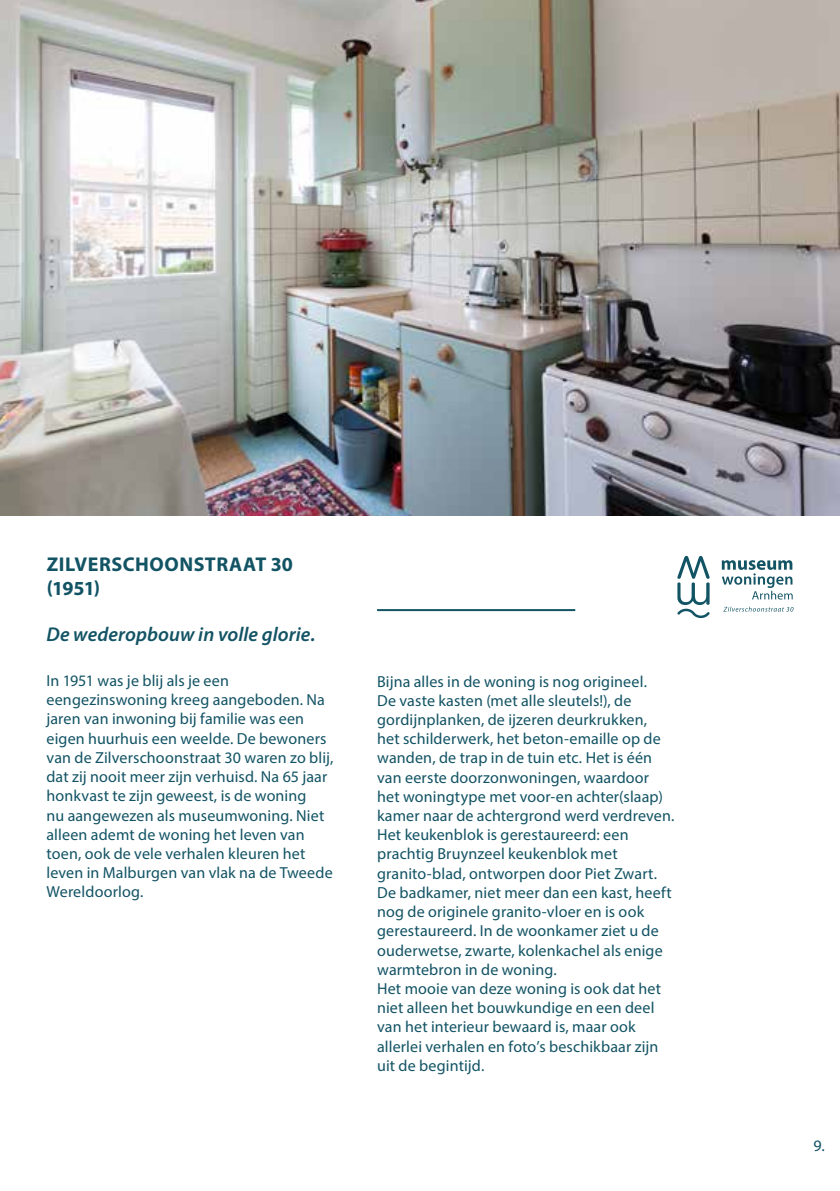
<style>
.page{position:relative;width:840px;height:1191px;background:#fff}
.page>*{position:absolute;margin:0;border:0;box-sizing:border-box;transform-origin:0 0}
.t1{font:italic 600 20px "Myriad Pro";letter-spacing:.005em;color:#125364}
.t2{font:700 20px "Myriad Pro";letter-spacing:-.005em;color:#125364}
.t3{font:16px/19.2px "Myriad Pro";letter-spacing:.01em;color:#125364}
</style>
<div class="page">
<img style="left:0;top:0;width:839px;height:516px">
<svg style="left:723px;top:606px;width:70px;height:5px"></svg>
<svg style="left:721px;top:560px;width:71px;height:39px"></svg>
<svg style="left:677px;top:556px;width:32px;height:62px"></svg>
<hr style="left:377px;top:609px;width:198px;height:2px;background:#125364">
<p class="t2" style="left:47px;top:551px;width:31px">ZILVERS</p>
<p class="t2" style="left:123px;top:551px;width:27px">CHOONSTRAAT</p>
<p class="t2" style="left:271px;top:551px;width:24px">30</p>
<p class="t2" style="left:47px;top:575px;width:55px">(1951)</p>
<p class="t1" style="left:46px;top:621px;width:270px">De wederopbouw in volle glorie.</p>
<p class="t3" style="left:46px;top:671px;width:288px">In 1951 was je blij als je een eengezinswoning kreeg aangeboden. Na jaren van inwoning bij familie was een eigen huurhuis een weelde. De bewoners van de Zilverschoonstraat 30 waren zo blij, dat zij nooit meer zijn verhuisd. Na 65 jaar honkvast te zijn geweest, is de woning<br>nu aangewezen als museumwoning. Niet alleen ademt de woning het leven van toen, ook de vele verhalen kleuren het leven in Malburgen van vlak na de Tweede Wereldoorlog.</p>
<p class="t3" style="left:377px;top:671px;width:299px">Bijna alles in de woning is nog origineel.<br>De vaste kasten (met alle sleutels!), de gordijnplanken, de ijzeren deurkrukken,<br>het schilderwerk, het beton-emaille op de wanden, de trap in de tuin etc. Het is één van eerste doorzonwoningen, waardoor het woningtype met voor-en achter(slaap) kamer naar de achtergrond werd verdreven.<br>Het keukenblok is gerestaureerd: een prachtig Bruynzeel keukenblok met granito-blad, ontworpen door Piet Zwart.<br>De badkamer, niet meer dan een kast, heeft nog de originele granito-vloer en is ook gerestaureerd. In de woonkamer ziet u de ouderwetse, zwarte, kolenkachel als enige warmtebron in de woning.<br>Het mooie van deze woning is ook dat het niet alleen het bouwkundige en een deel van het interieur bewaard is, maar ook allerlei verhalen en foto’s beschikbaar zijn uit de begintijd.</p>
<p class="t3" style="left:813px;top:1135px;width:13px">9.</p>
</div>
